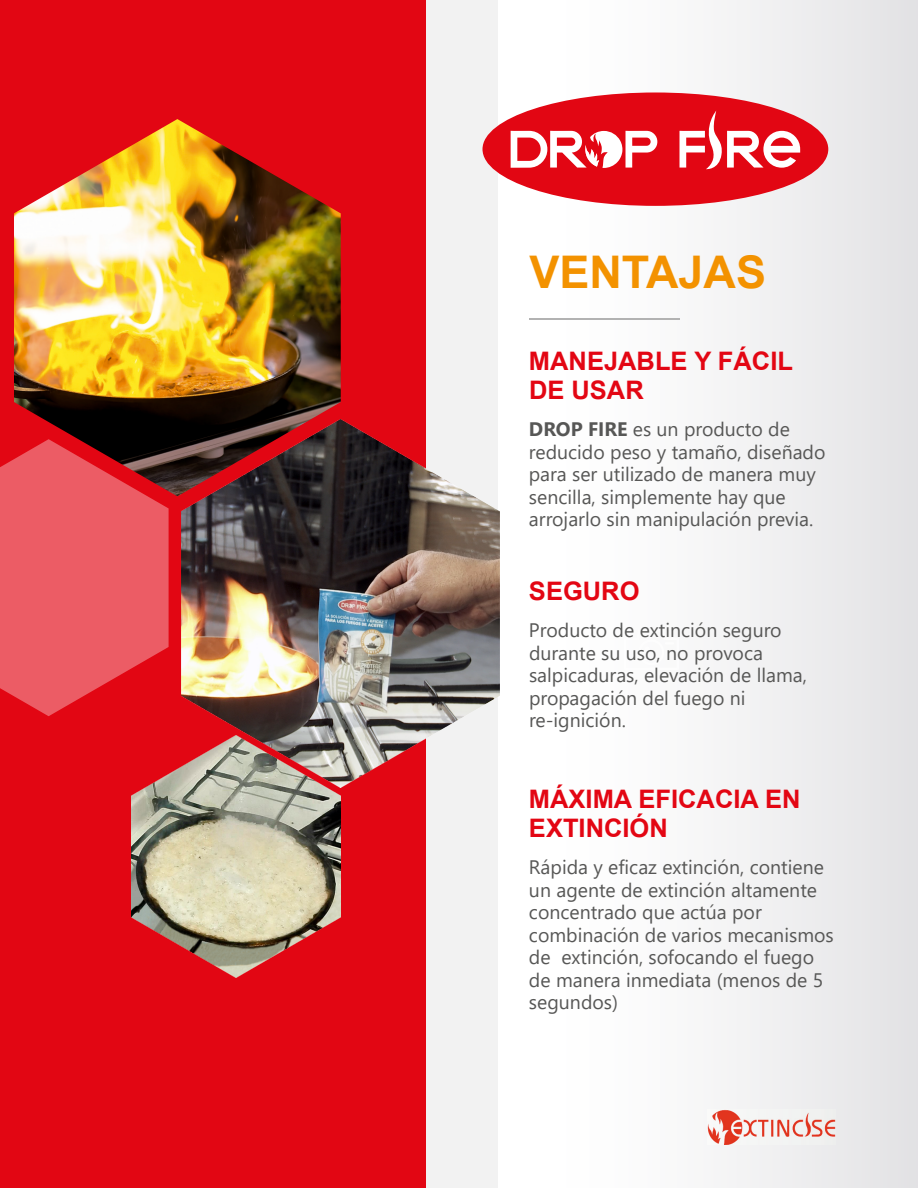
<style>
.page{position:relative;width:918px;height:1188px;background:#fff}
.page>*{position:absolute;margin:0;border:0;box-sizing:border-box;transform-origin:0 0}
.t1{font:700 45px "Arial";color:#f39200}
.t2{font:700 25.5px/28.5px "Arial";color:#e30613}
.t3{font:19.5px/22.5px "Segoe UI";color:#575756}
.s1{font-weight:700}
</style>
<div class="page">
<div style="left:0;top:0;width:497px;height:1188px;background:#f2f2f2"></div>
<div style="left:0;top:0;width:426px;height:1188px;background:#e20613"></div>
<svg style="left:0;top:459px;width:169px;height:257px;background:#ea5059"></svg>
<div style="left:554px;top:0;width:364px;height:1188px;background:linear-gradient(to right,#fff,#e4e3e5)"></div>
<svg style="left:624px;top:629px;width:55px;height:41px"></svg>
<div style="left:483px;top:92px;width:345px;height:114px;background:#e20613;border-radius:50%"></div>
<svg style="left:680px;top:111px;width:120px;height:59px"></svg>
<svg style="left:511px;top:131px;width:146px;height:37px"></svg>
<hr style="left:529px;top:318px;width:150px;height:2px;background:#b2b2b2">
<img style="left:14px;top:119px;width:327px;height:377px">
<img style="left:131px;top:766px;width:210px;height:212px">
<img style="left:707px;top:1110px;width:128px;height:35px">
<img style="left:181px;top:417px;width:319px;height:371px">
<h1 class="t1" style="left:529px;top:240px;width:238px">VENTAJAS</h1>
<h2 class="t2" style="left:529px;top:347px;width:266px">MANEJABLE Y FÁCIL<br>DE USAR</h2>
<p class="t3" style="left:529px;top:416px;width:298px"><span class="s1">DROP FIRE</span> es un producto de reducido peso y tamaño, diseñado para ser utilizado de manera muy sencilla, simplemente hay que arrojarlo sin manipulación previa.</p>
<h2 class="t2" style="left:529px;top:577px;width:112px">SEGURO</h2>
<p class="t3" style="left:529px;top:617px;width:280px">Producto de extinción seguro durante su uso, no provoca salpicaduras, elevación de llama, propagación del fuego ni re-ignición.</p>
<h2 class="t2" style="left:529px;top:785px;width:273px">MÁXIMA EFICACIA EN<br>EXTINCIÓN</h2>
<p class="t3" style="left:529px;top:854px;width:306px">Rápida y eficaz extinción, contiene un agente de extinción altamente concentrado que actúa por combinación de varios mecanismos de extinción, sofocando el fuego de manera inmediata (menos de 5 segundos)</p>
</div>
